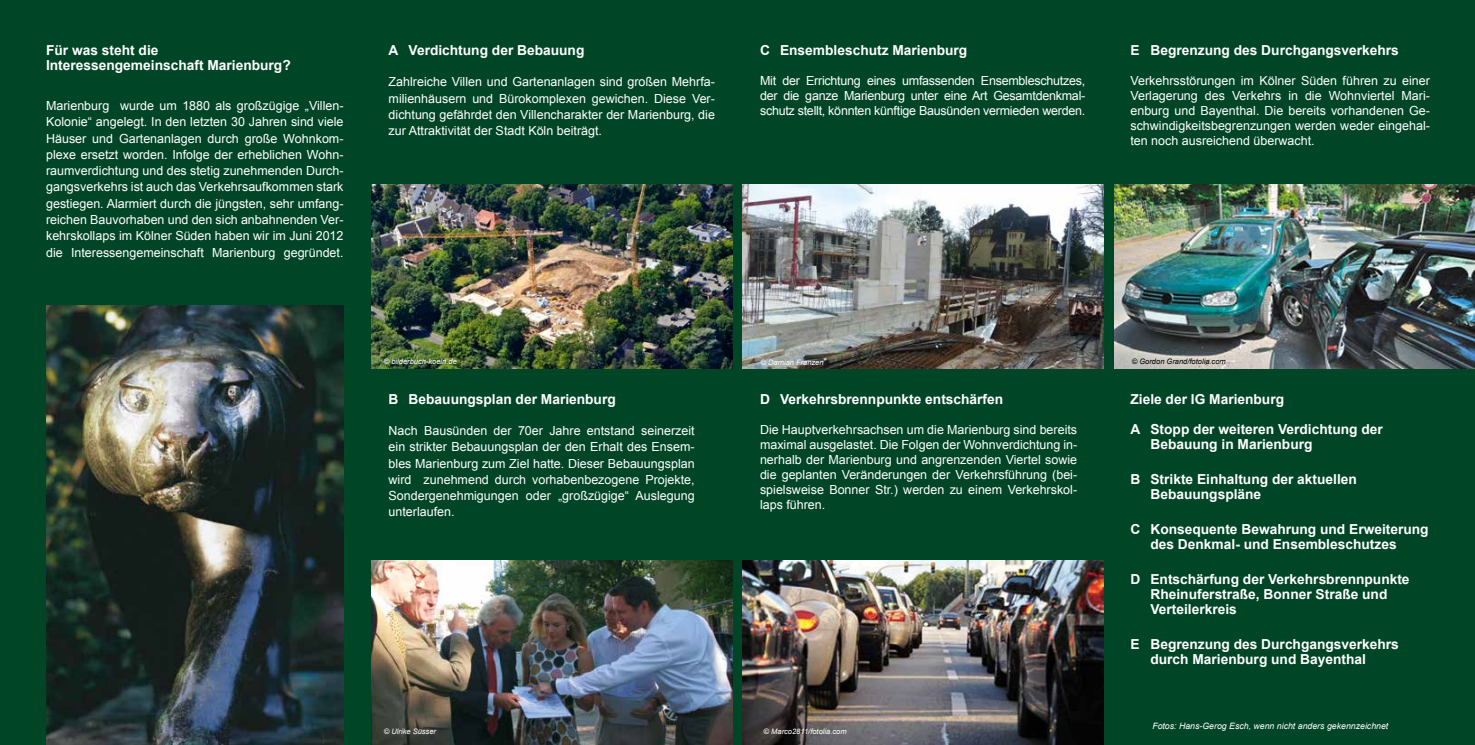
<style>
.page{position:relative;width:1475px;height:745px;background:#fff}
.page>*{position:absolute;margin:0;border:0;box-sizing:border-box;transform-origin:0 0}
.t1{font:700 13.75px/15px "Arial";color:#fff}
.t2{font:12.5px/16.2px "Arial";color:#fff;text-align:justify}
.t3{font:italic 8.75px "Arial";color:#fff}
.t4{font:italic 7.5px "Arial";color:#fff}
.t5{font:italic 7.5px "Arial";color:#000}
</style>
<div class="page">
<div style="left:0;top:0;width:1474px;height:744px;background:#004626"></div>
<img style="left:371px;top:184px;width:361px;height:185px">
<img style="left:742px;top:184px;width:361px;height:185px">
<img style="left:371px;top:560px;width:361px;height:184px">
<img style="left:742px;top:560px;width:361px;height:184px">
<img style="left:1114px;top:184px;width:360px;height:185px">
<img style="left:46px;top:305px;width:297px;height:439px">
<p class="t1" style="left:46px;top:43px;width:246px">Für was steht die<br>Interessengemeinschaft Marienburg?</p>
<p class="t2" style="left:46px;top:98px;width:299px">Marienburg wurde um 1880 als großzügige „Villen-Kolonie“ angelegt. In den letzten 30 Jahren sind viele Häuser und Gartenanlagen durch große Wohnkom&shy;plexe ersetzt worden. Infolge der erheblichen Wohn&shy;raumverdichtung und des stetig zunehmenden Durch&shy;gangsverkehrs ist auch das Verkehrsaufkommen stark gestiegen. Alarmiert durch die jüngsten, sehr umfang&shy;reichen Bauvorhaben und den sich anbahnenden Ver&shy;kehrskollaps im Kölner Süden haben wir im Juni 2012 die Interessengemeinschaft Marienburg gegründet.</p>
<p class="t1" style="left:388px;top:43px;width:197px">A Verdichtung der Bebauung</p>
<p class="t2" style="left:388px;top:74px;width:328px">Zahlreiche Villen und Gartenanlagen sind großen Mehrfa&shy;milienhäusern und Bürokomplexen gewichen. Diese Ver&shy;dichtung gefährdet den Villencharakter der Marienburg, die zur Attraktivität der Stadt Köln beiträgt.</p>
<p class="t4" style="left:384px;top:356px;width:75px">© bilderbuch-koeln.de</p>
<p class="t1" style="left:388px;top:391px;width:229px">B Bebauungsplan der Marienburg</p>
<p class="t2" style="left:388px;top:422px;width:307px">Nach Bausünden der 70er Jahre entstand seinerzeit ein strikter Bebauungsplan der den Erhalt des Ensem&shy;bles Marienburg zum Ziel hatte. Dieser Bebauungsplan wird zunehmend durch vorhabenbezogene Projekte, Sondergenehmigungen oder „großzügige“ Auslegung unterlaufen.</p>
<p class="t4" style="left:384px;top:726px;width:54px">© Ulrike Süsser</p>
<p class="t1" style="left:760px;top:43px;width:209px">C Ensembleschutz Marienburg</p>
<p class="t2" style="left:760px;top:73px;width:327px;line-height:15px">Mit der Errichtung eines umfassenden Ensembleschutzes, der die ganze Marienburg unter eine Art Gesamtdenkmal&shy;schutz stellt, könnten künftige Bausünden vermieden werden.</p>
<p class="t1" style="left:1130px;top:43px;width:270px">E Begrenzung des Durchgangsverkehrs</p>
<p class="t2" style="left:1130px;top:73px;width:301px;line-height:15px">Verkehrsstörungen im Kölner Süden führen zu einer Verlagerung des Verkehrs in die Wohnviertel Mari&shy;enburg und Bayenthal. Die bereits vorhandenen Ge&shy;schwindigkeitsbegrenzungen werden weder eingehal&shy;ten noch ausreichend überwacht.</p>
<p class="t4" style="left:760px;top:357px;width:65px">© Damian Franzen</p>
<p class="t1" style="left:760px;top:391px;width:245px">D Verkehrsbrennpunkte entschärfen</p>
<p class="t2" style="left:760px;top:422px;width:319px;line-height:15px">Die Hauptverkehrsachsen um die Marienburg sind bereits maximal ausgelastet. Die Folgen der Wohnverdichtung in&shy;nerhalb der Marienburg und angrenzenden Viertel sowie die geplanten Veränderungen der Verkehrsführung (bei&shy;spielsweise Bonner Str.) werden zu einem Verkehrskol&shy;laps führen.</p>
<p class="t4" style="left:763px;top:726px;width:84px">© Marco2811/fotolia.com</p>
<p class="t5" style="left:1131px;top:356px;width:95px">© Gordon Grand/fotolia.com</p>
<p class="t1" style="left:1130px;top:384px;width:254px;line-height:30px">Ziele der IG Marienburg<br>A Stopp der weiteren Verdichtung der</p>
<p class="t1" style="left:1150px;top:436px;width:163px">Bebauung in Marienburg</p>
<p class="t1" style="left:1150px;top:471px;width:208px;text-indent:-20px">B Strikte Einhaltung der aktuellen<br>Bebauungspläne</p>
<p class="t1" style="left:1150px;top:521px;width:280px;text-indent:-20px">C Konsequente Bewahrung und Erweiterung des Denkmal- und Ensembleschutzes</p>
<p class="t1" style="left:1150px;top:571px;width:261px;text-indent:-20px">D Entschärfung der Verkehrsbrennpunkte<br>Rheinuferstraße, Bonner Straße und<br>Verteilerkreis</p>
<p class="t1" style="left:1150px;top:636px;width:250px;text-indent:-20px">E Begrenzung des Durchgangsverkehrs durch Marienburg und Bayenthal</p>
<p class="t3" style="left:1152px;top:719px;width:237px">Fotos: Hans-Gerog Esch, wenn nicht anders gekennzeichnet</p>
</div>
